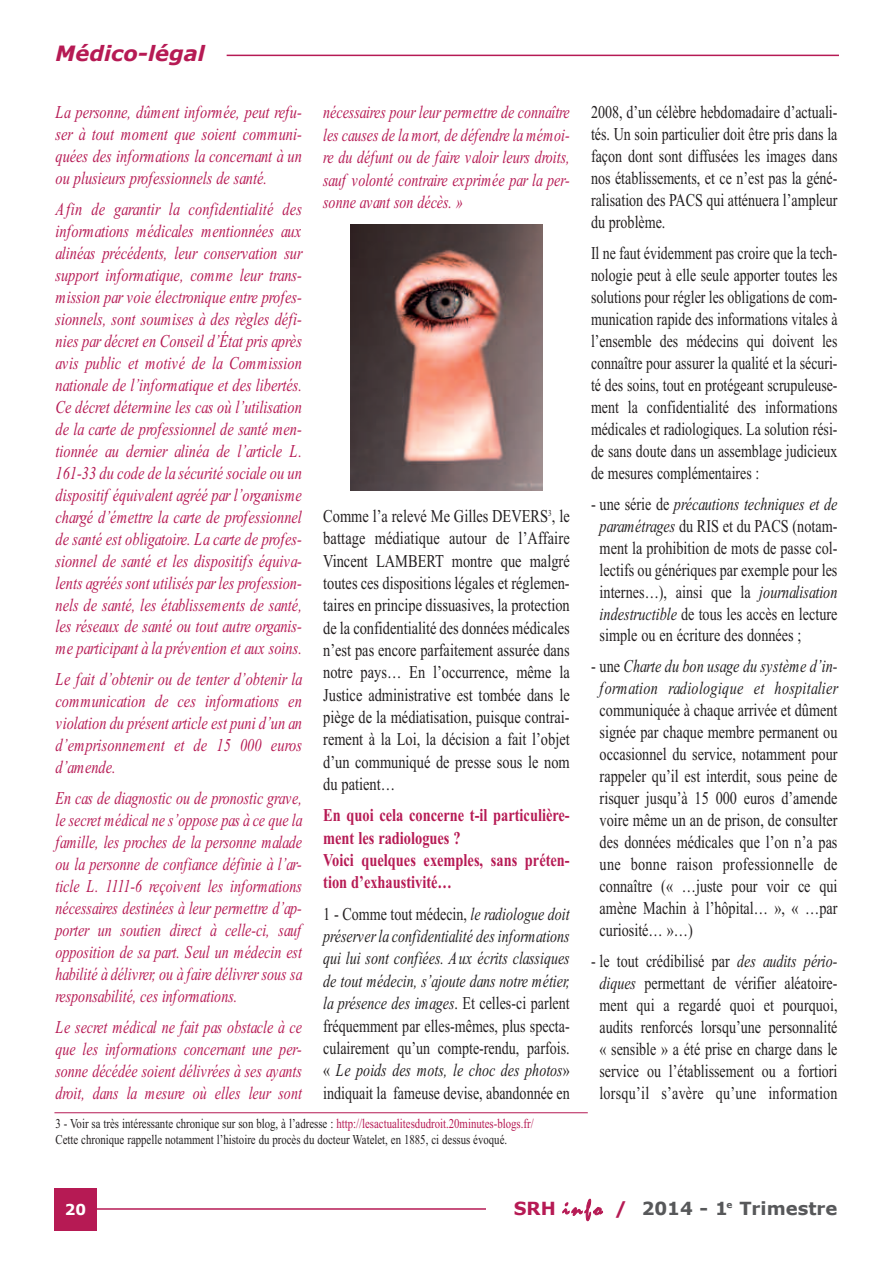
<style>
.page{position:relative;width:893px;height:1263px;background:#fff}
.page>*{position:absolute;margin:0;border:0;box-sizing:border-box;transform-origin:0 0}
.t1{font:italic 700 21px "Verdana";color:#b61a54}
.t2{font:italic 18px/21.9px "Times New Roman";color:#b61a54;text-align:justify;scale:.8 1}
.t3{font:italic 18px/21.9px "Times New Roman";color:#b61a54;text-align:justify;scale:.78 1}
.t4{font:18px/22.4px "Times New Roman";color:#231f20;text-align:justify;scale:.8 1}
.t5{font:18px/21.9px "Times New Roman";color:#231f20;text-align:justify;scale:.78 1}
.t6{font:18px/21.9px "Times New Roman";color:#231f20;text-align:justify;scale:.77 1}
.t7{font:18px/21.9px "Times New Roman";color:#231f20;text-align:justify;scale:.79 1}
.t8{font:italic 18px/22.4px "Times New Roman";color:#231f20;text-align:justify;scale:.78 1}
.t9{font:700 18px/22.4px "Times New Roman";color:#b61a54;scale:.8 1}
.t10{font:italic 18px/21.9px "Times New Roman";letter-spacing:.02em;color:#231f20;text-align:center;scale:.79 1}
.t11{font:700 18px "Verdana";color:#57585a}
.t12{font:700 15px "Verdana";color:#fff}
.t13{font:13.5px/16.2px "Times New Roman";color:#231f20;scale:.8 1}
.s1{font-style:normal}
.s2{color:#b61a54}
.s3{font-style:italic}
.s4{font-family:"Mistral Std";font-weight:400;font-size:21px;color:#b61a54}
</style>
<div class="page">
<img style="left:350px;top:224px;width:193px;height:266px">
<hr style="left:54px;top:1112px;width:534px;height:1px;background:#b61a54">
<hr style="left:227px;top:55px;width:612px;height:1px;background:#b61a54">
<div style="left:54px;top:1188px;width:43px;height:43px;background:#b61a54"></div>
<hr style="left:97px;top:1208px;width:466px;height:2px;background:#b61a54">
<div style="left:487px;top:1186px;width:352px;height:44px;background:#fff"></div>
<p class="t1" style="left:55px;top:40px;width:151px">Médico-légal</p>
<p class="t2" style="left:55px;top:101px;width:310px">La personne, dûment informée, peut refu&shy;ser à tout moment que soient communi&shy;quées des informations la concernant à un ou plusieurs professionnels de santé.</p>
<p class="t2" style="left:55px;top:198px;width:311px">Afin de garantir la confidentialité des informations médicales mentionnées aux alinéas précédents, leur conservation sur support informatique, comme leur trans&shy;mission par voie électronique entre profes&shy;sionnels, sont soumises à des règles défi&shy;nies par décret en Conseil d’État pris après avis public et motivé de la Commission nationale de l’informatique et des libertés.<br>Ce décret détermine les cas où l’utilisation de la carte de professionnel de santé men&shy;tionnée au dernier alinéa de l’article L.<br>161-33 du code de la sécurité sociale ou un dispositif équivalent agréé par l’organisme chargé d’émettre la carte de professionnel de santé est obligatoire. La carte de profes&shy;sionnel de santé et les dispositifs équiva&shy;lents agréés sont utilisés par les profession&shy;nels de santé, les établissements de santé, les réseaux de santé ou tout autre organis&shy;me participant à la prévention et aux soins.</p>
<p class="t2" style="left:55px;top:668px;width:311px">Le fait d’obtenir ou de tenter d’obtenir la communication de ces informations en violation du présent article est puni d’un an d’emprisonnement et de 15 000 euros d’amende.</p>
<p class="t3" style="left:55px;top:787px;width:319px">En cas de diagnostic ou de pronostic grave, le secret médical ne s’oppose pas à ce que la famille, les proches de la personne malade ou la personne de confiance définie à l’ar&shy;ticle L. 1111-6 reçoivent les informations nécessaires destinées à leur permettre d’ap&shy;porter un soutien direct à celle-ci, sauf opposition de sa part. Seul un médecin est habilité à délivrer, ou à faire délivrer sous sa responsabilité, ces informations.</p>
<p class="t3" style="left:55px;top:1015px;width:318px">Le secret médical ne fait pas obstacle à ce que les informations concernant une per&shy;sonne décédée soient délivrées à ses ayants droit, dans la mesure où elles leur sont</p>
<p class="t3" style="left:323px;top:101px;width:318px;line-height:22.4px">nécessaires pour leur permettre de connaître les causes de la mort, de défendre la mémoi&shy;re du défunt ou de faire valoir leurs droits, sauf volonté contraire exprimée par la per&shy;sonne avant son décès. »</p>
<p class="t4" style="left:323px;top:504px;width:310px">Comme l’a relevé Me Gilles DEVERS<sup>3</sup>, le battage médiatique autour de l’Affaire Vincent LAMBERT montre que malgré toutes ces dispositions légales et réglemen&shy;taires en principe dissuasives, la protection de la confidentialité des données médicales n’est pas encore parfaitement assurée dans notre pays… En l’occurrence, même la Justice administrative est tombée dans le piège de la médiatisation, puisque contrai&shy;rement à la Loi, la décision a fait l’objet d’un communiqué de presse sous le nom du patient…</p>
<p class="t9" style="left:323px;top:804px;width:310px">En quoi cela concerne t-il particulière&shy;ment les radiologues ?<br>Voici quelques exemples, sans préten&shy;tion d’exhaustivité…</p>
<p class="t8" style="left:323px;top:902px;width:318px"><span class="s1">1 - Comme tout médecin,</span> le radiologue doit préserver la confidentialité des informations qui lui sont confiées. Aux écrits classiques de tout médecin, s’ajoute dans notre métier, la présence des images<span class="s1">. Et celles-ci parlent fréquemment par elles-mêmes, plus specta&shy;culairement qu’un compte-rendu, parfois. «</span> Le poids des mots, le choc des photos<span class="s1">» indiquait la fameuse devise, abandonnée en</span></p>
<p class="t13" style="left:55px;top:1115px;width:599px">3 - Voir sa très intéressante chronique sur son blog, à l’adresse : <span class="s2">http://lesactualitesdudroit.20minutes-blogs.fr/<br></span>Cette chronique rappelle notamment l’histoire du procès du docteur Watelet, en 1885, ci dessus évoqué.</p>
<p class="t5" style="left:591px;top:101px;width:318px">2008, d’un célèbre hebdomadaire d’actuali&shy;tés. Un soin particulier doit être pris dans la façon dont sont diffusées les images dans nos établissements, et ce n’est pas la géné&shy;ralisation des PACS qui atténuera l’ampleur du problème.</p>
<p class="t6" style="left:591px;top:242px;width:322px">Il ne faut évidemment pas croire que la tech&shy;nologie peut à elle seule apporter toutes les solutions pour régler les obligations de com&shy;munication rapide des informations vitales à l’ensemble des médecins qui doivent les connaître pour assurer la qualité et la sécuri&shy;té des soins, tout en protégeant scrupuleuse&shy;ment la confidentialité des informations médicales et radiologiques. La solution rési&shy;de sans doute dans un assemblage judicieux de mesures complémentaires :</p>
<p class="t4" style="left:600px;top:492px;width:299px;line-height:21.9px;text-indent:-9px">- une série de <span class="s3">précautions techniques et de paramétrages</span> du RIS et du PACS (notam&shy;ment la prohibition de mots de passe col&shy;lectifs ou génériques par exemple pour les internes…), ainsi que la <span class="s3">journalisation indestructible</span> de tous les accès en lecture simple ou en écriture des données ;</p>
<p class="t10" style="left:591px;top:655px;width:315px"><span class="s1">- une</span> Charte du bon usage du système d’in&shy;formation radiologique et hospitalier</p>
<p class="t7" style="left:600px;top:699px;width:303px">communiquée à chaque arrivée et dûment signée par chaque membre permanent ou occasionnel du service, notamment pour rappeler qu’il est interdit, sous peine de risquer jusqu’à 15 000 euros d’amende voire même un an de prison, de consulter des données médicales que l’on n’a pas une bonne raison professionnelle de connaître (« …juste pour voir ce qui amène Machin à l’hôpital… », « …par curiosité… »…)</p>
<p class="t5" style="left:591px;top:950px;width:318px;text-align:center">- le tout crédibilisé par <span class="s3">des audits pério&shy;diques</span> permettant de vérifier aléatoire&shy;ment qui a regardé quoi et pourquoi, audits renforcés lorsqu’une personnalité « sensible » a été prise en charge dans le service ou l’établissement ou a fortiori lorsqu’il s’avère qu’une information</p>
<p class="t12" style="left:65px;top:1200px;width:23px">20</p>
<p class="t11" style="left:514px;top:1197px;width:325px"><span class="s2">SRH</span> <span class="s4">i n f o</span> <span class="s2">/</span> 2014 - 1<sup>e</sup> Trimestre</p>
</div>
